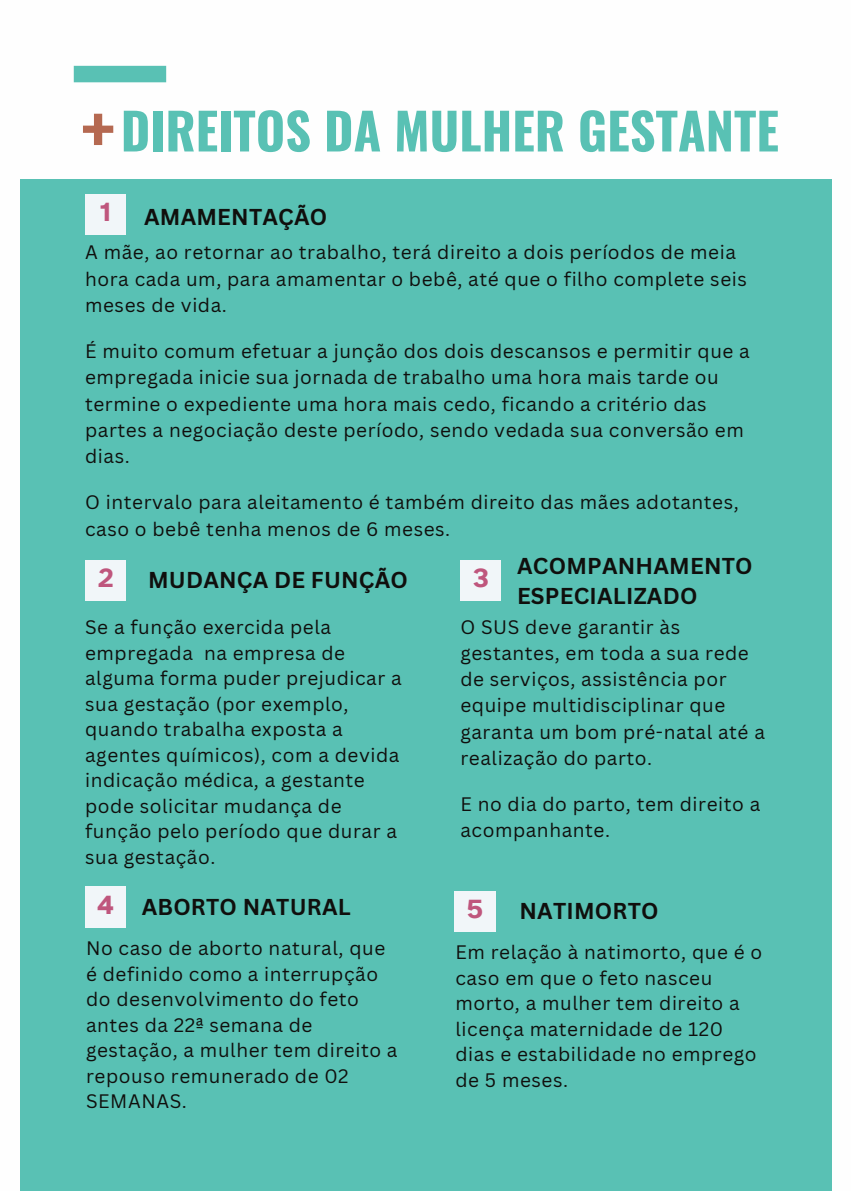
<style>
.page{position:relative;width:851px;height:1191px;background:#fff}
.page>*{position:absolute;margin:0;border:0;box-sizing:border-box;transform-origin:0 0}
.t1{font:700 76.2px "Oswald";color:#b56951}
.t2{font:700 50.4px "Oswald";color:#59c1b4}
.t3{font:700 27.2px "Atkinson Hyperlegible";color:#bf567d}
.t4{font:700 22.4px/30px "Canva Sans";letter-spacing:.01em;color:#100f0d}
.t5{font:19px/25.6px "Canva Sans";letter-spacing:.03em;color:#100f0d}
</style>
<div class="page">
<div style="left:74px;top:66px;width:92px;height:16px;background:#59c1b4"></div>
<div style="left:20px;top:179px;width:810px;height:1012px;background:#59c1b4"></div>
<div style="left:85px;top:194px;width:41px;height:41px;background:#f1f6f9"></div>
<div style="left:85px;top:560px;width:41px;height:41px;background:#f1f6f9"></div>
<div style="left:460px;top:560px;width:40px;height:41px;background:#f1f6f9"></div>
<div style="left:85px;top:887px;width:41px;height:40px;background:#f1f6f9"></div>
<div style="left:454px;top:891px;width:41px;height:41px;background:#f1f6f9"></div>
<h2 class="t1" style="left:81px;top:70px;width:36px">+</h2>
<p class="t2" style="left:121px;top:91px;width:659px">DIREITOS DA MULHER GESTANTE</p>
<h2 class="t3" style="left:99px;top:195px;width:14px">1</h2>
<p class="t4" style="left:144px;top:201px;width:185px">AMAMENTAÇÃO</p>
<p class="t5" style="left:85px;top:239px;width:663px;line-height:26.2px">A mãe, ao retornar ao trabalho, terá direito a dois períodos de meia hora cada um, para amamentar o bebê, até que o filho complete seis meses de vida.</p>
<h1 class="t5" style="left:85px;top:338px;width:665px;line-height:26.2px">É muito comum efetuar a junção dos dois descansos e permitir que a empregada inicie sua jornada de trabalho uma hora mais tarde ou termine o expediente uma hora mais cedo, ficando a critério das partes a negociação deste período, sendo vedada sua conversão em dias.</h1>
<p class="t5" style="left:85px;top:489px;width:655px;line-height:26.2px">O intervalo para aleitamento é também direito das mães adotantes, caso o bebê tenha menos de 6 meses.</p>
<h2 class="t3" style="left:98px;top:562px;width:17px">2</h2>
<p class="t4" style="left:148px;top:565px;width:261px">MUDANÇA DE FUNÇÃO</p>
<p class="t5" style="left:85px;top:614px;width:318px">Se a função exercida pela empregada na empresa de alguma forma puder prejudicar a sua gestação (por exemplo, quando trabalha exposta a agentes químicos), com a devida indicação médica, a gestante pode solicitar mudança de função pelo período que durar a sua gestação.</p>
<p class="t3" style="left:97px;top:888px;width:19px">4</p>
<p class="t4" style="left:142px;top:892px;width:210px">ABORTO NATURAL</p>
<h2 class="t5" style="left:86px;top:935px;width:313px">No caso de aborto natural, que é definido como a interrupção do desenvolvimento do feto antes da 22ª semana de gestação, a mulher tem direito a repouso remunerado de 02<br>SEMANAS.</h2>
<p class="t3" style="left:472px;top:562px;width:18px">3</p>
<p class="t4" style="left:516px;top:550px;width:237px">ACOMPANHAMENTO<br>ESPECIALIZADO</p>
<p class="t5" style="left:460px;top:613px;width:306px;line-height:26.2px">O SUS deve garantir às gestantes, em toda a sua rede de serviços, assistência por equipe multidisciplinar que garanta um bom pré-natal até a realização do parto.</p>
<p class="t5" style="left:460px;top:791px;width:301px;line-height:26.2px">E no dia do parto, tem direito a acompanhante.</p>
<p class="t3" style="left:466px;top:892px;width:18px">5</p>
<p class="t4" style="left:519px;top:895px;width:140px">NATIMORTO</p>
<p class="t5" style="left:455px;top:939px;width:308px">Em relação à natimorto, que é o caso em que o feto nasceu morto, a mulher tem direito a licença maternidade de 120 dias e estabilidade no emprego de 5 meses.</p>
</div>
